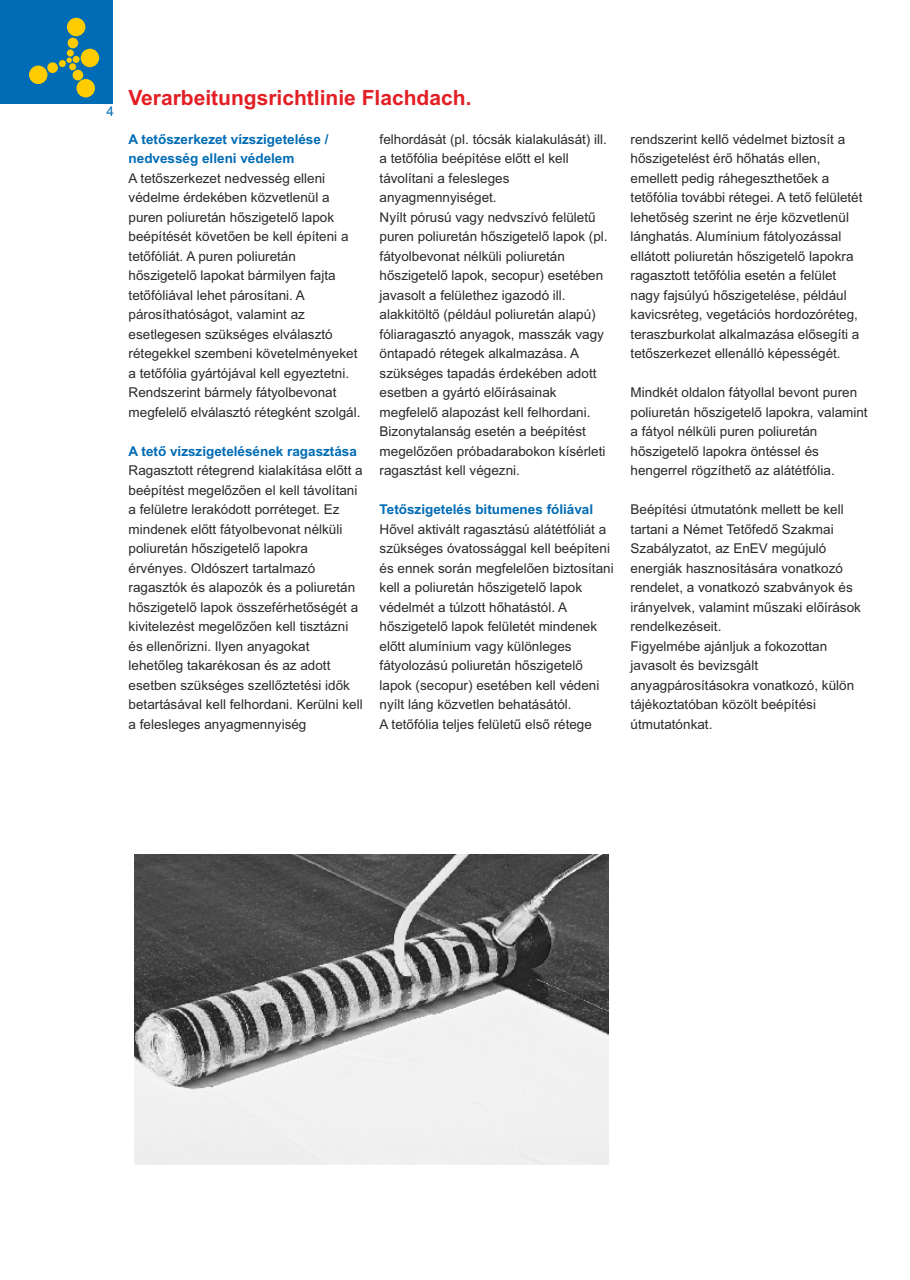
<style>
.page{position:relative;width:910px;height:1280px;background:#fff}
.page>*{position:absolute;margin:0;border:0;box-sizing:border-box;transform-origin:0 0}
.t1{font:700 21px "Arial";color:#e31e24}
.t2{font:13.5px/19.5px "Arial";color:#2b2a29}
.t3{font:700 13.5px/19.5px "Arial";color:#006cb5}
.t4{font:13.5px "Arial";color:#006cb5}
</style>
<div class="page">
<div style="left:1px;top:0;width:112px;height:104px;background:#006cb5"></div>
<div style="left:29px;top:66px;width:18px;height:18px;background:#fecc00;border-radius:50%"></div>
<div style="left:81px;top:49px;width:18px;height:18px;background:#fecc00;border-radius:50%"></div>
<div style="left:77px;top:79px;width:18px;height:18px;background:#fecc00;border-radius:50%"></div>
<div style="left:67px;top:18px;width:18px;height:18px;background:#fecc00;border-radius:50%"></div>
<div style="left:47px;top:62px;width:11px;height:11px;background:#fecc00;border-radius:50%"></div>
<div style="left:73px;top:70px;width:10px;height:10px;background:#fecc00;border-radius:50%"></div>
<div style="left:68px;top:38px;width:10px;height:10px;background:#fecc00;border-radius:50%"></div>
<div style="left:67px;top:50px;width:7px;height:7px;background:#fecc00;border-radius:50%"></div>
<div style="left:73px;top:56px;width:7px;height:7px;background:#fecc00;border-radius:50%"></div>
<div style="left:59px;top:60px;width:7px;height:7px;background:#fecc00;border-radius:50%"></div>
<div style="left:69px;top:63px;width:7px;height:7px;background:#fecc00;border-radius:50%"></div>
<svg style="left:67px;top:58px;width:5px;height:5px"></svg>
<img style="left:135px;top:855px;width:473px;height:309px">
<p class="t4" style="left:107px;top:107px;width:9px">4</p>
<h1 class="t1" style="left:128px;top:89px;width:345px">Verarbeitungsrichtlinie Flachdach.</h1>
<p class="t3" style="left:129px;top:130px;width:201px">A tetőszerkezet vízszigetelése / nedvesség elleni védelem</p>
<p class="t2" style="left:129px;top:169px;width:233px">A tetőszerkezet nedvesség elleni védelme érdekében közvetlenül a puren poliuretán hőszigetelő lapok beépítését követően be kell építeni a tetőfóliát. A puren poliuretán hőszigetelő lapokat bármilyen fajta tetőfóliával lehet párosítani. A párosíthatóságot, valamint az esetlegesen szükséges elválasztó rétegekkel szembeni követelményeket a tetőfólia gyártójával kell egyeztetni.<br>Rendszerint bármely fátyolbevonat megfelelő elválasztó rétegként szolgál.</p>
<p class="t3" style="left:129px;top:442px;width:230px">A tető vízszigetelésének ragasztása</p>
<p class="t2" style="left:129px;top:462px;width:236px">Ragasztott rétegrend kialakítása előtt a beépítést megelőzően el kell távolítani a felületre lerakódott porréteget. Ez mindenek előtt fátyolbevonat nélküli poliuretán hőszigetelő lapokra érvényes. Oldószert tartalmazó ragasztók és alapozók és a poliuretán hőszigetelő lapok összeférhetőségét a kivitelezést megelőzően kell tisztázni és ellenőrizni. Ilyen anyagokat lehetőleg takarékosan és az adott esetben szükséges szellőztetési idők betartásával kell felhordani. Kerülni kell a felesleges anyagmennyiség</p>
<p class="t2" style="left:380px;top:130px;width:230px">felhordását (pl. tócsák kialakulását) ill. a tetőfólia beépítése előtt el kell távolítani a felesleges anyagmennyiséget.<br>Nyílt pórusú vagy nedvszívó felületű puren poliuretán hőszigetelő lapok (pl. fátyolbevonat nélküli poliuretán hőszigetelő lapok, secopur) esetében javasolt a felülethez igazodó ill. alakkitöltő (például poliuretán alapú) fóliaragasztó anyagok, masszák vagy öntapadó rétegek alkalmazása. A szükséges tapadás érdekében adott esetben a gyártó előírásainak megfelelő alapozást kell felhordani.<br>Bizonytalanság esetén a beépítést megelőzően próbadarabokon kísérleti ragasztást kell végezni.</p>
<p class="t3" style="left:380px;top:501px;width:215px">Tetőszigetelés bitumenes fóliával</p>
<p class="t2" style="left:380px;top:520px;width:236px">Hővel aktivált ragasztású alátétfóliát a szükséges óvatossággal kell beépíteni és ennek során megfelelően biztosítani kell a poliuretán hőszigetelő lapok védelmét a túlzott hőhatástól. A hőszigetelő lapok felületét mindenek előtt alumínium vagy különleges fátyolozású poliuretán hőszigetelő lapok (secopur) esetében kell védeni nyílt láng közvetlen behatásától.<br>A tetőfólia teljes felületű első rétege</p>
<p class="t2" style="left:631px;top:130px;width:233px">rendszerint kellő védelmet biztosít a hőszigetelést érő hőhatás ellen, emellett pedig ráhegeszthetőek a tetőfólia további rétegei. A tető felületét lehetőség szerint ne érje közvetlenül lánghatás. Alumínium fátolyozással ellátott poliuretán hőszigetelő lapokra ragasztott tetőfólia esetén a felület nagy fajsúlyú hőszigetelése, például kavicsréteg, vegetációs hordozóréteg, teraszburkolat alkalmazása elősegíti a tetőszerkezet ellenálló képességét.</p>
<p class="t2" style="left:631px;top:384px;width:239px">Mindkét oldalon fátyollal bevont puren poliuretán hőszigetelő lapokra, valamint a fátyol nélküli puren poliuretán hőszigetelő lapokra öntéssel és hengerrel rögzíthető az alátétfólia.</p>
<p class="t2" style="left:631px;top:501px;width:232px">Beépítési útmutatónk mellett be kell tartani a Német Tetőfedő Szakmai<br>Szabályzatot, az EnEV megújuló energiák hasznosítására vonatkozó rendelet, a vonatkozó szabványok és irányelvek, valamint műszaki előírások rendelkezéseit.<br>Figyelmébe ajánljuk a fokozottan javasolt és bevizsgált anyagpárosításokra vonatkozó, külön tájékoztatóban közölt beépítési útmutatónkat.</p>
</div>
